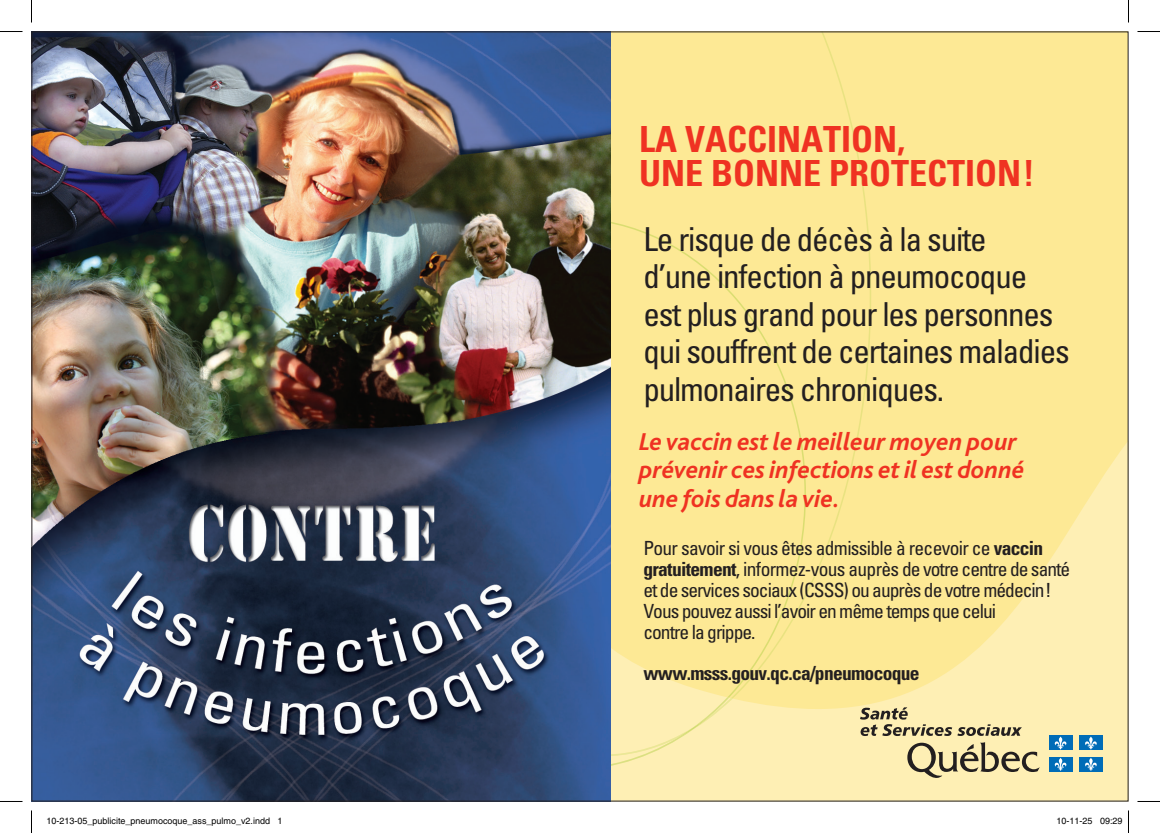
<style>
.page{position:relative;width:1160px;height:833px;background:#fff}
.page>*{position:absolute;margin:0;border:0;box-sizing:border-box;transform-origin:0 0}
.t1{font:700 condensed 36px/34.5px "Univers";color:#ef3222}
.t2{font:condensed 33px/37.5px "Univers";letter-spacing:-.035em;color:#231f20}
.t3{font:italic 700 25.5px/28.5px "Bliss";color:#ef3222}
.t4{font:condensed 19.5px/21px "Univers";letter-spacing:-.05em;color:#231f20}
.t5{font:700 condensed 19.5px "Univers";letter-spacing:-.035em;color:#231f20}
.t6{font:9px "Helvetica";color:#000}
.s1{font-weight:700}
</style>
<div class="page">
<div style="left:32px;top:32px;width:1096px;height:769px;background:#fde995"></div>
<svg style="left:610px;top:444px;width:516px;height:355px;fill:#feefb4"></svg>
<svg style="left:610px;top:217px;width:121px;height:478px"></svg>
<svg style="left:731px;top:34px;width:140px;height:664px"></svg>
<div style="left:610px;top:695px;width:123px;height:75px;background:#feefb4"></div>
<img style="left:34px;top:34px;width:576px;height:765px">
<svg style="left:907px;top:742px;width:133px;height:35px;background:#c3b78c"></svg>
<svg style="left:860px;top:707px;width:162px;height:29px;background:#cec193"></svg>
<div style="left:1049px;top:735px;width:23px;height:15px;background:#006cb7"></div>
<svg style="left:1054px;top:736px;width:13px;height:13px"></svg>
<div style="left:1079px;top:735px;width:24px;height:15px;background:#006cb7"></div>
<svg style="left:1085px;top:736px;width:12px;height:13px"></svg>
<div style="left:1049px;top:757px;width:23px;height:14px;background:#006cb7"></div>
<svg style="left:1054px;top:758px;width:13px;height:12px"></svg>
<div style="left:1079px;top:757px;width:24px;height:14px;background:#006cb7"></div>
<svg style="left:1085px;top:758px;width:12px;height:12px"></svg>
<svg style="left:0;top:31px;width:22px;height:1px"></svg>
<svg style="left:1137px;top:31px;width:23px;height:1px"></svg>
<svg style="left:0;top:801px;width:22px;height:1px"></svg>
<svg style="left:1137px;top:801px;width:23px;height:1px"></svg>
<svg style="left:31px;top:0;width:1px;height:22px"></svg>
<svg style="left:31px;top:810px;width:1px;height:22px"></svg>
<svg style="left:1128px;top:0;width:1px;height:22px"></svg>
<svg style="left:1128px;top:810px;width:1px;height:22px"></svg>
<h1 class="t1" style="left:639px;top:121px;width:397px">LA VACCINATION,<br>UNE BONNE PROTECTION !</h1>
<h2 class="t2" style="left:643px;top:219px;width:428px">Le risque de décès à la suite<br>d’une infection à pneumocoque est plus grand pour les personnes qui souffrent de certaines maladies pulmonaires chroniques.</h2>
<h3 class="t3" style="left:639px;top:428px;width:387px">Le vaccin est le meilleur moyen pour prévenir ces infections et il est donné une fois dans la vie.</h3>
<p class="t4" style="left:643px;top:537px;width:429px">Pour savoir si vous êtes admissible à recevoir ce <span class="s1">vaccin gratuitement</span>, informez-vous auprès de votre centre de santé et de services sociaux (CSSS) ou auprès de votre médecin !<br>Vous pouvez aussi l’avoir en même temps que celui<br>contre la grippe.</p>
<p class="t5" style="left:643px;top:661px;width:278px">www.msss.gouv.qc.ca/pneumocoque</p>
<p class="t6" style="left:46px;top:815px;width:238px">10-213-05_publicite_pneumocoque_ass_pulmo_v2.indd 1</p>
<p class="t6" style="left:1056px;top:815px;width:68px">10-11-25 09:29</p>
</div>
